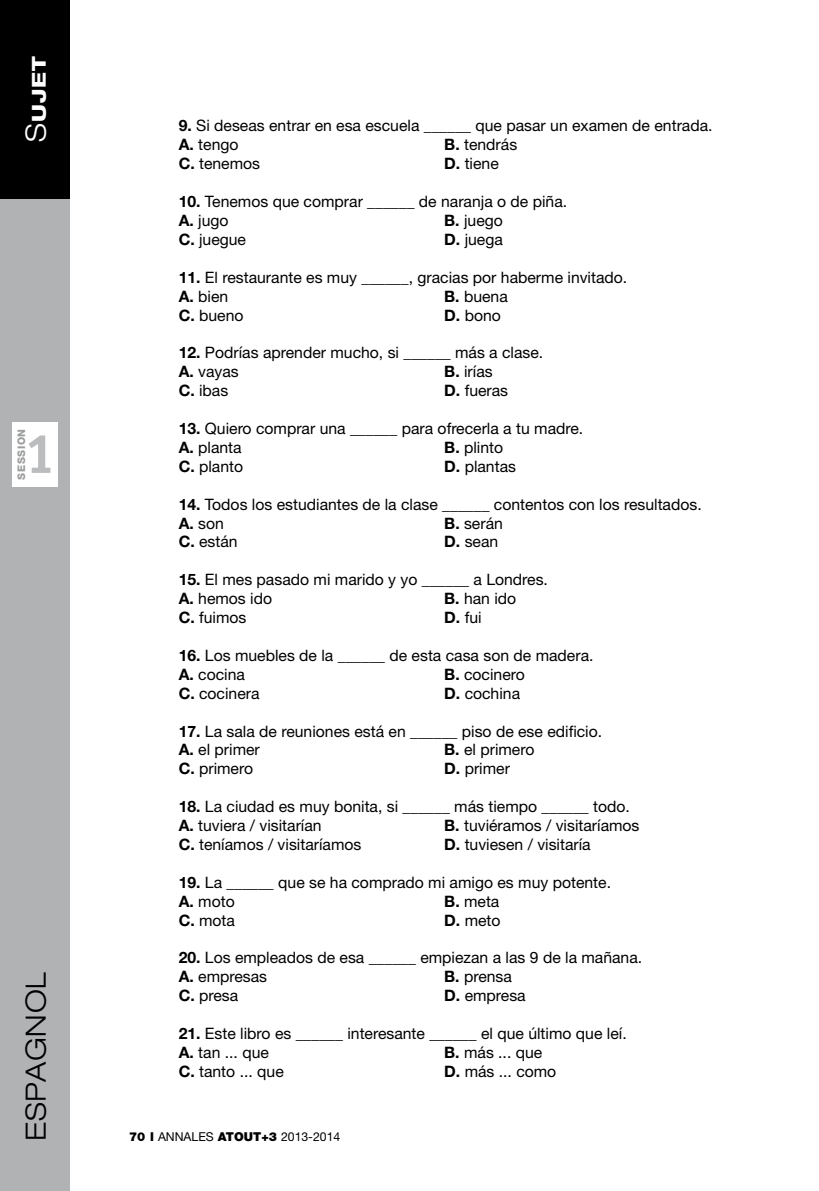
<style>
.page{position:relative;width:819px;height:1191px;background:#fff}
.page>*{position:absolute;margin:0;border:0;box-sizing:border-box;transform-origin:0 0}
.t1{font:700 56px "Officina Sans";color:#bbbcbe}
.t2{font:300 expanded 28px "Helvetica Neue";letter-spacing:.03em;color:#000}
.t3{font:800 expanded 19.25px "Helvetica Neue";color:#fff}
.t4{font:15.75px/18.9px "Helvetica Neue";color:#000}
.t5{font:12.25px "Helvetica Neue";color:#000}
.t6{font:800 10.5px "Helvetica Neue";letter-spacing:.05em;color:#9c9d9f}
.s1{font-weight:300;font-size:28px}
.s2{font-weight:700}
.s3{font-weight:900}
</style>
<div class="page">
<div style="left:0;top:0;width:69px;height:1191px;background:#b1b2b4"></div>
<div style="left:0;top:0;width:69px;height:198px;background:#000"></div>
<div style="left:12px;top:422px;width:45px;height:64px;background:#fff"></div>
<p class="t3" style="left:26px;top:142px;width:87px;rotate:-90deg"><span class="s1">S</span>ujet</p>
<p class="t6" style="left:15px;top:479px;width:52px;rotate:-90deg">SESSION</p>
<h1 class="t1" style="left:24px;top:419px;width:33px">1</h1>
<h2 class="t2" style="left:19px;top:1141px;width:171px;rotate:-90deg">espagnol</h2>
<p class="t4" style="left:179px;top:116px;width:535px"><span class="s2">9.</span> Si deseas entrar en esa escuela ______ que pasar un examen de entrada.<br><span class="s2">A.</span> tengo</p>
<p class="t4" style="left:444px;top:135px;width:74px"><span class="s2">B.</span> tendrás</p>
<p class="t4" style="left:179px;top:154px;width:83px"><span class="s2">C.</span> tenemos</p>
<p class="t4" style="left:444px;top:154px;width:56px"><span class="s2">D.</span> tiene</p>
<p class="t4" style="left:179px;top:192px;width:390px"><span class="s2">10.</span> Tenemos que comprar ______ de naranja o de piña.<br><span class="s2">A.</span> jugo</p>
<p class="t4" style="left:444px;top:211px;width:60px"><span class="s2">B.</span> juego</p>
<p class="t4" style="left:179px;top:230px;width:69px"><span class="s2">C.</span> juegue</p>
<p class="t4" style="left:444px;top:230px;width:60px"><span class="s2">D.</span> juega</p>
<p class="t4" style="left:179px;top:267px;width:450px"><span class="s2">11.</span> El restaurante es muy ______, gracias por haberme invitado.<br><span class="s2">A.</span> bien</p>
<p class="t4" style="left:444px;top:286px;width:65px"><span class="s2">B.</span> buena</p>
<p class="t4" style="left:179px;top:305px;width:66px"><span class="s2">C.</span> bueno</p>
<p class="t4" style="left:444px;top:305px;width:58px"><span class="s2">D.</span> bono</p>
<p class="t4" style="left:179px;top:343px;width:366px"><span class="s2">12.</span> Podrías aprender mucho, si ______ más a clase.<br><span class="s2">A.</span> vayas</p>
<p class="t4" style="left:444px;top:362px;width:50px"><span class="s2">B.</span> irías</p>
<p class="t4" style="left:179px;top:381px;width:51px"><span class="s2">C.</span> ibas</p>
<p class="t4" style="left:444px;top:381px;width:65px"><span class="s2">D.</span> fueras</p>
<p class="t4" style="left:179px;top:419px;width:406px"><span class="s2">13.</span> Quiero comprar una ______ para ofrecerla a tu madre.<br><span class="s2">A.</span> planta</p>
<p class="t4" style="left:444px;top:437px;width:60px"><span class="s2">B.</span> plinto</p>
<p class="t4" style="left:179px;top:456px;width:66px"><span class="s2">C.</span> planto</p>
<p class="t4" style="left:444px;top:456px;width:73px"><span class="s2">D.</span> plantas</p>
<p class="t4" style="left:179px;top:494px;width:524px"><span class="s2">14.</span> Todos los estudiantes de la clase ______ contentos con los resultados.<br><span class="s2">A.</span> son</p>
<p class="t4" style="left:444px;top:513px;width:60px"><span class="s2">B.</span> serán</p>
<p class="t4" style="left:179px;top:532px;width:60px"><span class="s2">C.</span> están</p>
<p class="t4" style="left:444px;top:532px;width:55px"><span class="s2">D.</span> sean</p>
<p class="t4" style="left:179px;top:570px;width:371px"><span class="s2">15.</span> El mes pasado mi marido y yo ______ a Londres.<br><span class="s2">A.</span> hemos ido</p>
<p class="t4" style="left:444px;top:589px;width:74px"><span class="s2">B.</span> han ido</p>
<p class="t4" style="left:179px;top:608px;width:69px"><span class="s2">C.</span> fuimos</p>
<p class="t4" style="left:444px;top:608px;width:39px"><span class="s2">D.</span> fui</p>
<p class="t4" style="left:179px;top:645px;width:416px"><span class="s2">16.</span> Los muebles de la ______ de esta casa son de madera.<br><span class="s2">A.</span> cocina</p>
<p class="t4" style="left:444px;top:664px;width:82px"><span class="s2">B.</span> cocinero</p>
<p class="t4" style="left:179px;top:683px;width:82px"><span class="s2">C.</span> cocinera</p>
<p class="t4" style="left:444px;top:683px;width:77px"><span class="s2">D.</span> cochina</p>
<p class="t4" style="left:179px;top:721px;width:425px"><span class="s2">17.</span> La sala de reuniones está en ______ piso de ese edificio.<br><span class="s2">A.</span> el primer</p>
<p class="t4" style="left:444px;top:740px;width:92px"><span class="s2">B.</span> el primero</p>
<p class="t4" style="left:179px;top:759px;width:76px"><span class="s2">C.</span> primero</p>
<p class="t4" style="left:444px;top:759px;width:67px"><span class="s2">D.</span> primer</p>
<p class="t4" style="left:179px;top:797px;width:453px"><span class="s2">18.</span> La ciudad es muy bonita, si ______ más tiempo ______ todo.<br><span class="s2">A.</span> tuviera / visitarían</p>
<p class="t4" style="left:444px;top:815px;width:197px"><span class="s2">B.</span> tuviéramos / visitaríamos</p>
<p class="t4" style="left:179px;top:834px;width:184px"><span class="s2">C.</span> teníamos / visitaríamos</p>
<p class="t4" style="left:444px;top:834px;width:148px"><span class="s2">D.</span> tuviesen / visitaría</p>
<p class="t4" style="left:179px;top:872px;width:434px"><span class="s2">19.</span> La ______ que se ha comprado mi amigo es muy potente.<br><span class="s2">A.</span> moto</p>
<p class="t4" style="left:444px;top:891px;width:57px"><span class="s2">B.</span> meta</p>
<p class="t4" style="left:179px;top:910px;width:58px"><span class="s2">C.</span> mota</p>
<p class="t4" style="left:444px;top:910px;width:58px"><span class="s2">D.</span> meto</p>
<p class="t4" style="left:179px;top:948px;width:465px"><span class="s2">20.</span> Los empleados de esa ______ empiezan a las 9 de la mañana.<br><span class="s2">A.</span> empresas</p>
<p class="t4" style="left:444px;top:967px;width:69px"><span class="s2">B.</span> prensa</p>
<p class="t4" style="left:179px;top:986px;width:61px"><span class="s2">C.</span> presa</p>
<p class="t4" style="left:444px;top:986px;width:83px"><span class="s2">D.</span> empresa</p>
<p class="t4" style="left:179px;top:1023px;width:449px"><span class="s2">21.</span> Este libro es ______ interesante ______ el que último que leí.<br><span class="s2">A.</span> tan ... que</p>
<p class="t4" style="left:444px;top:1042px;width:100px"><span class="s2">B.</span> más ... que</p>
<p class="t4" style="left:179px;top:1061px;width:107px"><span class="s2">C.</span> tanto ... que</p>
<p class="t4" style="left:444px;top:1061px;width:114px"><span class="s2">D.</span> más ... como</p>
<p class="t5" style="left:129px;top:1129px;width:213px"><span class="s3">70 l</span> ANNALES <span class="s3">ATOUT+3</span> 2013-2014</p>
</div>
